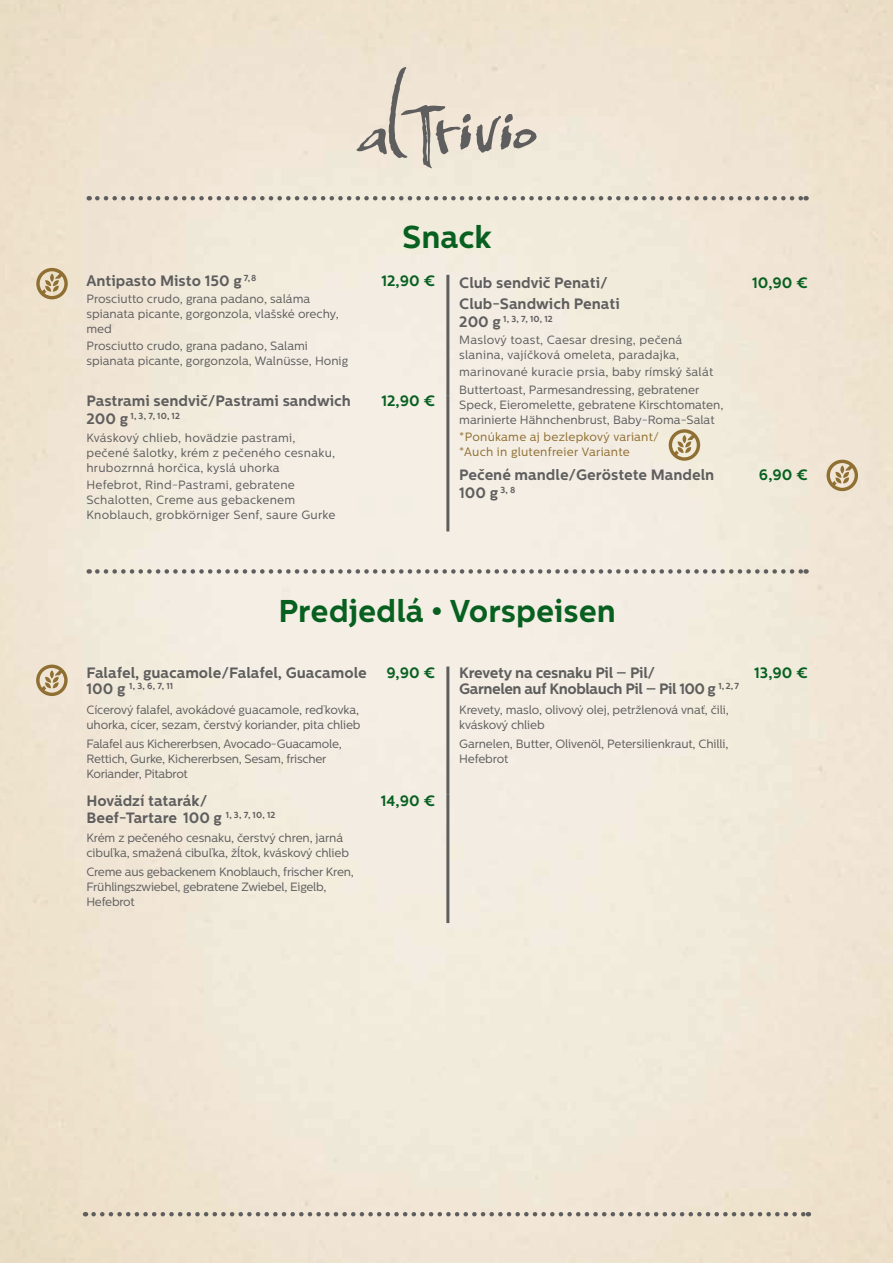
<style>
.page{position:relative;width:893px;height:1263px;background:#fff}
.page>*{position:absolute;margin:0;border:0;box-sizing:border-box;transform-origin:0 0}
.t1{font:700 31.5px "Centrale Sans";color:#07601f}
.t2{font:700 15px/16.5px "Centrale Sans";color:#5f5e5e}
.t3{font:700 15px/16.5px "Centrale Sans";letter-spacing:-.03em;color:#5f5e5e}
.t4{font:700 15px "Centrale Sans";color:#07601f}
.t5{font:12px/15px "Centrale Sans";letter-spacing:-.005em;color:#5f5e5e}
.t6{font:12px/15px "Centrale Sans";letter-spacing:.02em;color:#5f5e5e}
.t7{font:12px/15px "Centrale Sans";letter-spacing:.02em;color:#8f6f32}
.t8{font:700 8.7px "Centrale Sans";letter-spacing:.02em;color:#5f5e5e}
.s1{font-size:15px}
</style>
<div class="page">
<img style="left:0;top:0;width:893px;height:1263px">
<svg style="left:97px;top:196px;width:710px;height:4px;background:#b2aca4"></svg>
<svg style="left:97px;top:569px;width:710px;height:5px;background:#bdb9b2"></svg>
<svg style="left:94px;top:1212px;width:715px;height:4px;background:#b1aaa0"></svg>
<hr style="left:446px;top:666px;width:3px;height:129px;background:#5f5e5e">
<hr style="left:446px;top:795px;width:3px;height:128px;background:#5f5e5e">
<hr style="left:446px;top:275px;width:3px;height:120px;background:#5f5e5e">
<hr style="left:446px;top:395px;width:3px;height:136px;background:#5f5e5e">
<svg style="left:356px;top:67px;width:181px;height:102px;background:#dbd2c5"></svg>
<svg style="left:669px;top:429px;width:31px;height:32px"></svg>
<svg style="left:826px;top:460px;width:32px;height:31px"></svg>
<svg style="left:36px;top:268px;width:32px;height:31px"></svg>
<svg style="left:36px;top:664px;width:32px;height:32px"></svg>
<p class="t2" style="left:86px;top:273px;width:172px">Antipasto Misto 150 g <sup>7,</sup> <sup>8</sup></p>
<p class="t5" style="left:86px;top:291px;width:254px">Prosciutto crudo, grana padano, saláma spianata picante, gorgonzola, vlašské orechy, med</p>
<p class="t5" style="left:86px;top:339px;width:263px">Prosciutto crudo, grana padano, Salami spianata picante, gorgonzola, Walnüsse, Honig</p>
<p class="t2" style="left:86px;top:393px;width:266px">Pastrami sendvič/Pastrami sandwich</p>
<p class="t8" style="left:86px;top:411px;width:95px"><span class="s1">200 g</span> 1, 3, 7, 10, 12</p>
<p class="t6" style="left:86px;top:430px;width:250px">Kváskový chlieb, hovädzie pastrami, pečené šalotky, krém z pečeného cesnaku, hrubozrnná horčica, kyslá uhorka</p>
<p class="t6" style="left:86px;top:477px;width:251px">Hefebrot, Rind-Pastrami, gebratene<br>Schalotten, Creme aus gebackenem<br>Knoblauch, grobkörniger Senf, saure Gurke</p>
<h1 class="t1" style="left:402px;top:218px;width:91px">Snack</h1>
<p class="t4" style="left:381px;top:272px;width:55px">12,90 €</p>
<p class="t4" style="left:381px;top:392px;width:55px">12,90 €</p>
<p class="t2" style="left:459px;top:272px;width:162px;line-height:21px">Club sendvič Penati/<br>Club-Sandwich Penati</p>
<p class="t8" style="left:459px;top:314px;width:95px"><span class="s1">200 g</span> 1, 3, 7, 10, 12</p>
<p class="t6" style="left:459px;top:333px;width:225px">Maslový toast, Caesar dresing, pečená slanina, vajíčková omeleta, paradajka,</p>
<p class="t5" style="left:459px;top:364px;width:256px;line-height:17.1px">marinované kuracie prsia, baby rímský šalát<br>Buttertoast, Parmesandressing, gebratener</p>
<p class="t5" style="left:459px;top:397px;width:266px">Speck, Eieromelette, gebratene Kirschtomaten, marinierte Hähnchenbrust, Baby-Roma-Salat</p>
<p class="t7" style="left:459px;top:429px;width:201px">*Ponúkame aj bezlepkový variant/ *Auch in glutenfreier Variante</p>
<p class="t4" style="left:752px;top:274px;width:57px">10,90 €</p>
<p class="t2" style="left:459px;top:465px;width:257px;line-height:18px">Pečené mandle/Geröstete Mandeln<br>100 g <sup>3,</sup> <sup>8</sup></p>
<p class="t4" style="left:759px;top:465px;width:50px">6,90 €</p>
<h1 class="t1" style="left:278px;top:591px;width:339px">Predjedlá • Vorspeisen</h1>
<p class="t2" style="left:86px;top:664px;width:282px">Falafel, guacamole/Falafel, Guacamole</p>
<p class="t8" style="left:86px;top:681px;width:88px"><span class="s1">100 g</span> 1, 3, 6, 7, 11</p>
<p class="t5" style="left:86px;top:702px;width:276px">Cícerový falafel, avokádové guacamole, reďkovka, uhorka, cícer, sezam, čerstvý koriander, pita chlieb</p>
<p class="t5" style="left:86px;top:736px;width:257px">Falafel aus Kichererbsen, Avocado-Guacamole,<br>Rettich, Gurke, Kichererbsen, Sesam, frischer<br>Koriander, Pitabrot</p>
<p class="t3" style="left:459px;top:664px;width:281px">Krevety na cesnaku Pil – Pil/<br>Garnelen auf Knoblauch Pil – Pil 100 g <sup>1,</sup> <sup>2,</sup> <sup>7</sup></p>
<p class="t5" style="left:459px;top:702px;width:271px">Krevety, maslo, olivový olej, petržlenová vnať, čili, kváskový chlieb</p>
<p class="t5" style="left:459px;top:736px;width:271px">Garnelen, Butter, Olivenöl, Petersilienkraut, Chilli,<br>Hefebrot</p>
<p class="t4" style="left:386px;top:663px;width:50px">9,90 €</p>
<p class="t2" style="left:86px;top:793px;width:190px">Hovädzí tatarák/<br>Beef-Tartare 100 g <sup>1,</sup> <sup>3,</sup> <sup>7,</sup> <sup>10,</sup> <sup>12</sup></p>
<p class="t5" style="left:86px;top:830px;width:264px">Krém z pečeného cesnaku, čerstvý chren, jarná cibuľka, smažená cibuľka, žĺtok, kváskový chlieb</p>
<p class="t5" style="left:86px;top:864px;width:269px">Creme aus gebackenem Knoblauch, frischer Kren,<br>Frühlingszwiebel, gebratene Zwiebel, Eigelb,<br>Hefebrot</p>
<p class="t4" style="left:381px;top:792px;width:56px">14,90 €</p>
<p class="t4" style="left:754px;top:663px;width:55px">13,90 €</p>
</div>
